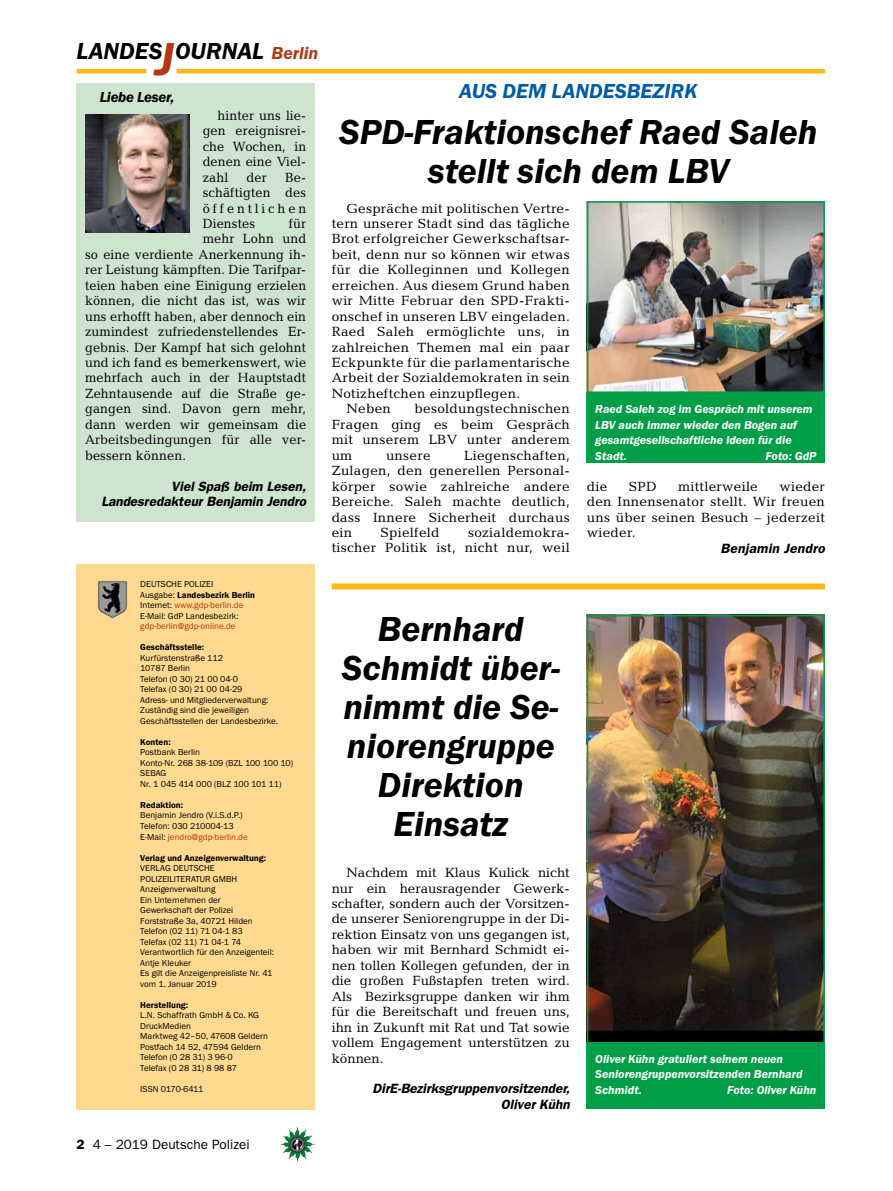
<style>
.page{position:relative;width:893px;height:1191px;background:#fff}
.page>*{position:absolute;margin:0;border:0;box-sizing:border-box;transform-origin:0 0}
.t1{font:italic 600 36px/39px "Franklin Gothic Itc T";color:#000;text-align:center}
.t2{font:italic 600 24px "Franklin Gothic Itc T";color:#000}
.t3{font:italic 600 21px "Franklin Gothic Itc T";color:#005baa}
.t4{font:italic 600 15px "Franklin Gothic Itc T";letter-spacing:-.02em;color:#000}
.t5{font:13.5px/15.5px "Candida";letter-spacing:.02em;color:#000;text-align:justify}
.t6{font:13.5px/15.5px "Candida";letter-spacing:.02em;color:#000;text-align:justify;scale:.95 1}
.t7{font:italic 600 13.5px/15.5px "Franklin Gothic";color:#000;text-align:right}
.t8{font:13.5px "Franklin Gothic";color:#000}
.t9{font:italic 600 13.5px "Franklin Gothic";letter-spacing:.02em;color:#000}
.t10{font:italic 600 12px/15.5px "Franklin Gothic Itc T";color:#fff}
.t11{font:9px/10.5px "Franklin Gothic Itc T";color:#000}
.t12{font:600 9px "Franklin Gothic Itc T";color:#000}
.t13{font:9px "Franklin Gothic Itc T";color:#b33916}
.s1{font-size:48px;color:#b33916}
.s2{font-size:18px;color:#b33916}
.s3{font-weight:600}
.s4{color:#b33916}
</style>
<div class="page">
<hr style="left:77px;top:69px;width:69px;height:4px;background:#fdb913">
<hr style="left:176px;top:69px;width:649px;height:4px;background:#fdb913">
<img style="left:281px;top:1128px;width:16px;height:24px">
<div style="left:77px;top:564px;width:238px;height:546px;background:#ffd990"></div>
<img style="left:95px;top:577px;width:35px;height:42px">
<div style="left:77px;top:84px;width:238px;height:437px;background:#cee4cf"></div>
<img style="left:85px;top:114px;width:105px;height:119px">
<img style="left:590px;top:204px;width:232px;height:186px">
<div style="left:587px;top:201px;width:238px;height:192px;border:2px solid #009f47"></div>
<div style="left:587px;top:392px;width:238px;height:71px;background:#009f47"></div>
<div style="left:332px;top:583px;width:493px;height:6px;background:#fdb913"></div>
<img style="left:590px;top:618px;width:232px;height:424px">
<div style="left:587px;top:615px;width:238px;height:432px;border:2px solid #009f47"></div>
<div style="left:587px;top:1042px;width:238px;height:67px;background:#009f47"></div>
<h2 class="t2" style="left:77px;top:37px;width:243px">LANDES<span class="s1">J</span>OURNAL <span class="s2">Berlin</span></h2>
<p class="t4" style="left:100px;top:88px;width:76px">Liebe Leser,</p>
<p class="t6" style="left:203px;top:107px;width:110px;text-indent:15px">hinter uns lie&shy;gen ereignisrei&shy;che Wochen, in denen eine Viel&shy;zahl</p>
<p class="t6" style="left:247px;top:169px;width:23px">der</p>
<p class="t6" style="left:203px;top:169px;width:110px;text-indent:83px">Be&shy;schäftigten des öffentlichen Dienstes</p>
<p class="t6" style="left:289px;top:216px;width:20px">für</p>
<p class="t6" style="left:203px;top:231px;width:110px">mehr Lohn und</p>
<p class="t6" style="left:85px;top:246px;width:234px">so eine verdiente Anerkennung ih-</p>
<p class="t6" style="left:85px;top:262px;width:234px">rer Leistung kämpften. Die Tarifpar-</p>
<p class="t6" style="left:85px;top:277px;width:234px">teien haben eine Einigung erzielen</p>
<p class="t6" style="left:85px;top:293px;width:234px">können, die nicht das ist, was wir</p>
<p class="t6" style="left:85px;top:308px;width:234px">uns erhofft haben, aber dennoch ein</p>
<p class="t6" style="left:85px;top:324px;width:234px">zumindest zufriedenstellendes Er-</p>
<p class="t6" style="left:85px;top:339px;width:234px">gebnis. Der Kampf hat sich gelohnt</p>
<p class="t6" style="left:85px;top:355px;width:234px">und ich fand es bemerkenswert, wie</p>
<p class="t6" style="left:85px;top:370px;width:234px">mehrfach auch in der Hauptstadt</p>
<p class="t6" style="left:85px;top:385px;width:234px">Zehntausende auf die Straße ge-</p>
<p class="t6" style="left:85px;top:401px;width:234px">gangen sind. Davon gern mehr,</p>
<p class="t6" style="left:85px;top:416px;width:234px">dann werden wir gemeinsam die</p>
<p class="t6" style="left:85px;top:432px;width:234px">Arbeitsbedingungen für alle ver-</p>
<p class="t6" style="left:85px;top:447px;width:108px">bessern können.</p>
<p class="t7" style="left:101px;top:478px;width:206px">Viel Spaß beim Lesen,<br>Landesredakteur Benjamin Jendro</p>
<p class="t11" style="left:140px;top:579px;width:116px">DEUTSCHE POLIZEI<br>Ausgabe: <span class="s3">Landesbezirk Berlin<br></span>Internet: <span class="s4">www.gdp-berlin.de<br></span>E-Mail: GdP Landesbezirk:</p>
<p class="t13" style="left:140px;top:621px;width:97px">gdp-berlin@gdp-online.de</p>
<p class="t12" style="left:140px;top:642px;width:65px">Geschäftsstelle:</p>
<p class="t11" style="left:140px;top:652px;width:139px">Kurfürstenstraße 112<br>10787 Berlin<br>Telefon (0 30) 21 00 04-0<br>Telefax (0 30) 21 00 04-29<br>Adress- und Mitgliederverwaltung:<br>Zuständig sind die jeweiligen<br>Geschäftsstellen der Landesbezirke.</p>
<p class="t12" style="left:140px;top:736px;width:32px">Konten:</p>
<p class="t11" style="left:140px;top:747px;width:154px">Postbank Berlin<br>Konto-Nr. 268 38-109 (BZL 100 100 10)<br>SEBAG<br>Nr. 1 045 414 000 (BLZ 100 101 11)</p>
<p class="t12" style="left:140px;top:799px;width:44px">Redaktion:</p>
<p class="t11" style="left:140px;top:810px;width:109px">Benjamin Jendro (V.i.S.d.P.)<br>Telefon: 030 210004-13<br>E-Mail: <span class="s4">jendro@gdp-berlin.de</span></p>
<p class="t12" style="left:140px;top:852px;width:127px">Verlag und Anzeigenverwaltung:</p>
<p class="t11" style="left:140px;top:862px;width:135px">VERLAG DEUTSCHE<br>POLIZEILITERATUR GMBH<br>Anzeigenverwaltung<br>Ein Unternehmen der<br>Gewerkschaft der Polizei<br>Forststraße 3a, 40721 Hilden<br>Telefon (02 11) 71 04-1 83<br>Telefax (02 11) 71 04-1 74<br>Verantwortlich für den Anzeigenteil:<br>Antje Kleuker<br>Es gilt die Anzeigenpreisliste Nr. 41 vom 1. Januar 2019</p>
<p class="t12" style="left:140px;top:999px;width:50px">Herstellung:</p>
<p class="t11" style="left:140px;top:1009px;width:129px">L.N. Schaffrath GmbH &amp; Co. KG<br>DruckMedien<br>Marktweg 42–50, 47608 Geldern<br>Postfach 14 52, 47594 Geldern<br>Telefon (0 28 31) 3 96-0<br>Telefax (0 28 31) 8 98 87</p>
<p class="t11" style="left:140px;top:1083px;width:65px">ISSN 0170-6411</p>
<p class="t8" style="left:77px;top:1136px;width:175px"><span class="s3">2</span> 4 – 2019 Deutsche Polizei</p>
<h3 class="t3" style="left:459px;top:79px;width:14px">aus</h3>
<h3 class="t3" style="left:502px;top:79px;width:63px">dem landesbe</h3>
<h3 class="t3" style="left:652px;top:79px;width:46px">zirk</h3>
<h1 class="t1" style="left:339px;top:112px;width:480px">SPD-Fraktionschef Raed Saleh stellt sich dem LBV</h1>
<p class="t5" style="left:347px;top:200px;width:225px">Gespräche mit politischen Vertre-</p>
<p class="t5" style="left:332px;top:216px;width:240px">tern unserer Stadt sind das tägliche</p>
<p class="t5" style="left:332px;top:231px;width:240px">Brot erfolgreicher Gewerkschaftsar-</p>
<p class="t5" style="left:332px;top:247px;width:240px">beit, denn nur so können wir etwas</p>
<p class="t5" style="left:332px;top:262px;width:240px">für die Kolleginnen und Kollegen</p>
<p class="t5" style="left:332px;top:277px;width:240px">erreichen. Aus diesem Grund haben</p>
<p class="t5" style="left:332px;top:293px;width:240px">wir Mitte Februar den SPD-Frakti-</p>
<p class="t5" style="left:332px;top:308px;width:240px">onschef in unseren LBV eingeladen.</p>
<p class="t5" style="left:332px;top:324px;width:240px">Raed Saleh ermöglichte uns, in</p>
<p class="t5" style="left:332px;top:339px;width:240px">zahlreichen Themen mal ein paar</p>
<p class="t5" style="left:332px;top:355px;width:240px">Eckpunkte für die parlamentarische</p>
<p class="t5" style="left:332px;top:370px;width:240px">Arbeit der Sozialdemokraten in sein</p>
<p class="t5" style="left:332px;top:386px;width:190px">Notizheftchen einzupflegen.</p>
<p class="t5" style="left:347px;top:401px;width:46px">Neben</p>
<p class="t5" style="left:332px;top:401px;width:240px;text-indent:83px">besoldungstechnischen Fragen ging es beim Gespräch mit unserem LBV unter anderem um</p>
<p class="t5" style="left:332px;top:447px;width:240px;text-indent:133px">Liegenschaften, Zulagen, den generellen Personal&shy;körper sowie zahlreiche andere Bereiche. Saleh machte deutlich, dass Innere Sicherheit durchaus ein</p>
<p class="t5" style="left:386px;top:447px;width:46px">unsere</p>
<p class="t5" style="left:332px;top:525px;width:240px;text-align:right">sozialdemokra-<br>tischer Politik ist, nicht nur, weil</p>
<p class="t5" style="left:381px;top:525px;width:60px">Spielfeld</p>
<p class="t10" style="left:595px;top:401px;width:219px">Raed Saleh zog im Gespräch mit unserem<br>LBV auch immer wieder den Bogen auf gesamtgesellschaftliche Ideen für die<br>Stadt.</p>
<p class="t10" style="left:765px;top:448px;width:53px">Foto: GdP</p>
<p class="t5" style="left:587px;top:478px;width:240px;text-indent:193px">wieder den Innensenator stellt. Wir freuen uns über seinen Besuch – jederzeit wieder.</p>
<p class="t9" style="left:721px;top:540px;width:106px">Benjamin Jendro</p>
<p class="t5" style="left:587px;top:478px;width:22px">die</p>
<p class="t5" style="left:629px;top:478px;width:29px">SPD</p>
<p class="t5" style="left:678px;top:478px;width:81px">mittlerweile</p>
<h1 class="t1" style="left:342px;top:609px;width:220px">Bernhard<br>Schmidt über&shy;nimmt die Se&shy;niorengruppe<br>Direktion<br>Einsatz</h1>
<p class="t5" style="left:332px;top:865px;width:240px;text-indent:15px">Nachdem mit Klaus Kulick nicht nur ein herausragender Gewerk&shy;schafter, sondern auch der Vorsitzen&shy;de unserer Seniorengruppe in der Di&shy;rektion Einsatz von uns gegangen ist, haben wir mit Bernhard Schmidt ei&shy;nen tollen Kollegen gefunden, der in die großen Fußstapfen treten wird.<br>Als Bezirksgruppe danken wir ihm für die Bereitschaft und freuen uns, ihn in Zukunft mit Rat und Tat sowie vollem Engagement unterstützen zu können.</p>
<p class="t7" style="left:373px;top:1081px;width:199px">DirE-Bezirksgruppenvorsitzender,<br>Oliver Kühn</p>
<p class="t10" style="left:595px;top:1050px;width:209px">Oliver Kühn gratuliert seinem neuen<br>Seniorengruppenvorsitzenden Bernhard<br>Schmidt.</p>
<p class="t10" style="left:727px;top:1081px;width:91px">Foto: Oliver Kühn</p>
</div>
